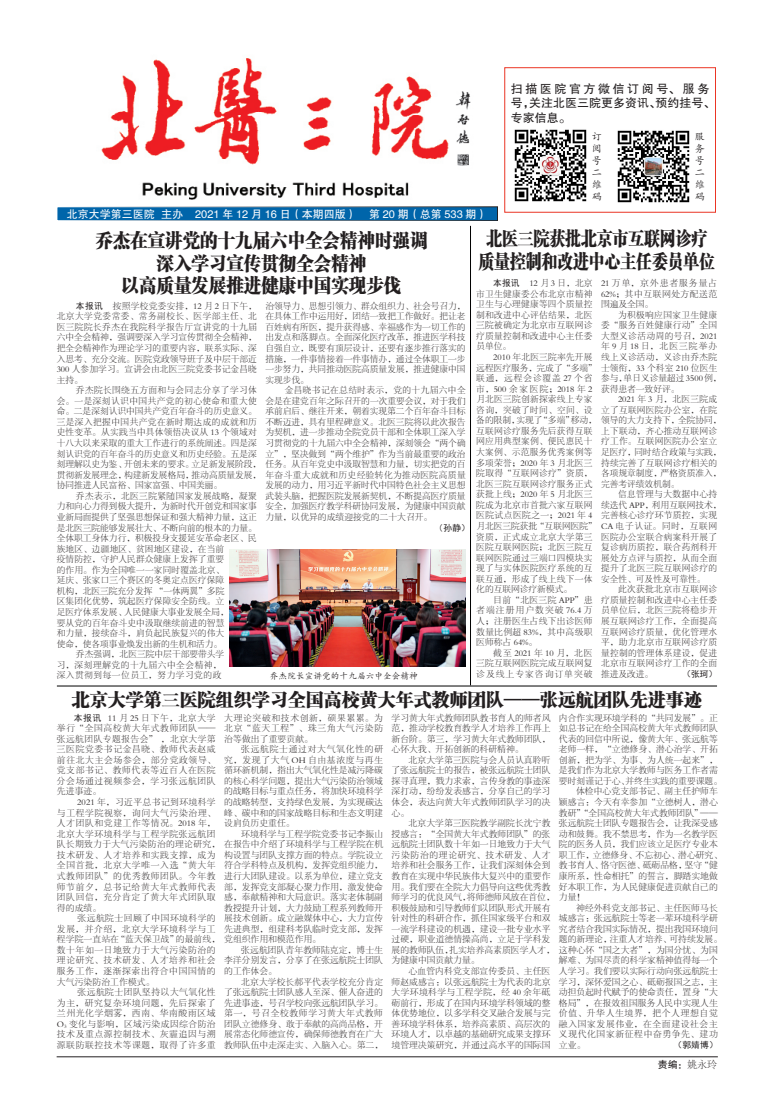
<style>
.page{position:relative;width:774px;height:1117px;background:#fff}
.page>*{position:absolute;margin:0;border:0;box-sizing:border-box;transform-origin:0 0}
.t1{font:19px "FZCSK GBK1 0";color:#231f20;scale:.92 1}
.t2{font:19px "FZCSK GBK1 0";color:#231f20;scale:.83 1}
.t3{font:18px "FZCSK GBK1 0";color:#231f20}
.t4{font:12px/14.4px "FZHTK GBK1 0";color:#231f20}
.t5{font:11px "FZHTK GBK1 0";color:#fff}
.t6{font:10px "FZKTK GBK1 0";color:#231f20}
.t7{font:10px "FZHTK GBK1 0";color:#231f20}
.t8{font:8.8px/10.6px "FZSYK GBK1 0";letter-spacing:.005em;color:#231f20;text-align:justify}
.t9{font:8.8px/10.6px "FZSYK GBK1 0";letter-spacing:.03em;color:#231f20}
.t10{font:8.8px/10.6px "FZSYK GBK1 0";letter-spacing:.07em;color:#231f20}
.t11{font:8.8px/10.6px "FZSYK GBK1 0";letter-spacing:.065em;color:#231f20}
.t12{font:8.8px/10.6px "FZSYK GBK1 0";letter-spacing:.055em;color:#231f20}
.t13{font:8.8px "Kai Ti";letter-spacing:.01em;color:#231f20}
.t14{font:8.8px "Sim Hei";letter-spacing:.005em;color:#231f20}
.s1{font-family:"Sim Hei"}
.s2{font-family:"FZSYJW GB1 0"}
</style>
<div class="page">
<img style="left:101px;top:58px;width:370px;height:142px">
<div style="left:57px;top:207px;width:440px;height:14px;background:#0065aa"></div>
<svg style="left:83px;top:206px;width:102px;height:1px"></svg>
<svg style="left:194px;top:206px;width:159px;height:1px"></svg>
<hr style="left:57px;top:1057px;width:661px;height:1px;background:#231f20">
<div style="left:504px;top:67px;width:212px;height:146px;border:1px solid #eb3524"></div>
<img style="left:514px;top:129px;width:73px;height:73px">
<img style="left:617px;top:130px;width:73px;height:73px">
<hr style="left:57px;top:686px;width:660px;height:1px;background:#000">
<hr style="left:470px;top:226px;width:1px;height:459px;background:#000">
<img style="left:230px;top:549px;width:236px;height:118px">
<p class="t5" style="left:67px;top:208px;width:422px">北京大学第三医院 主办 2021 年 12 月 16 日（本期四版） 第 20 期（总第 533 期）</p>
<p class="t4" style="left:511px;top:82px;width:206px">扫描医院官方微信订阅号、服务号，关注北医三院更多资讯、预约挂号、专家信息。</p>
<p class="t6" style="left:592px;top:131px;width:11px">订</p>
<p class="t6" style="left:592px;top:143px;width:11px">阅</p>
<p class="t6" style="left:592px;top:155px;width:11px">号</p>
<p class="t6" style="left:592px;top:167px;width:11px">二</p>
<p class="t6" style="left:592px;top:179px;width:11px">维</p>
<p class="t6" style="left:592px;top:191px;width:11px">码</p>
<p class="t6" style="left:695px;top:131px;width:11px">服</p>
<p class="t6" style="left:695px;top:143px;width:11px">务</p>
<p class="t6" style="left:695px;top:155px;width:11px">号</p>
<p class="t6" style="left:695px;top:167px;width:11px">二</p>
<p class="t6" style="left:695px;top:179px;width:11px">维</p>
<p class="t6" style="left:695px;top:191px;width:11px">码</p>
<p class="t2" style="left:486px;top:227px;width:267px">北医三院获批北京市互联网诊疗</p>
<p class="t2" style="left:478px;top:250px;width:286px">质量控制和改进中心主任委员单位</p>
<p class="t8" style="left:476px;top:278px;width:118px;text-indent:17px"><span class="s1">本报讯</span> 12 月 3 日，北京市卫生健康委公布北京市精神卫生与心理健康等四个质量控制和改进中心评估结果，北医三院被确定为北京市互联网诊疗质量控制和改进中心主任委员单位。</p>
<p class="t9" style="left:476px;top:352px;width:122px;text-indent:17px">2010 年北医三院率先开展远程医疗服务，完成了“多端”联通，远程会诊覆盖 27 个省市，500 余家医院；2018 年 2月北医三院创新探索线上专家咨询，突破了时间、空间、设备的限制，实现了“多端”移动，互联网诊疗服务先后获得互联网应用典型案例、便民惠民十大案例、示范服务优秀案例等多项荣誉；2020 年 3 月北医三院取得“互联网诊疗”资质，北医三院互联网诊疗服务正式获批上线；2020 年 5 月北医三院成为北京市首批六家互联网医院试点医院之一；2021 年 4月北医三院获批“互联网医院”资质，正式成立北京大学第三医院互联网医院；北医三院互联网医院通过三端口四模块实现了与实体医院医疗系统的互联互通，形成了线上线下一体化的互联网诊疗新模式。</p>
<p class="t8" style="left:476px;top:595px;width:118px;text-indent:17px">目前“北医三院 APP”患者端注册用户数突破 76.4 万人；注册医生占线下出诊医师数量比例超 83%，其中高级职医师称占 64%。</p>
<p class="t8" style="left:476px;top:648px;width:118px;text-indent:17px">截至 2021 年 10 月，北医三院互联网医院完成互联网复诊及线上专家咨询订单突破</p>
<p class="t1" style="left:95px;top:229px;width:362px">乔杰在宣讲党的十九届六中全会精神时强调</p>
<p class="t1" style="left:157px;top:252px;width:229px">深入学习宣传贯彻全会精神</p>
<p class="t1" style="left:122px;top:275px;width:305px">以高质量发展推进健康中国实现步伐</p>
<p class="t8" style="left:57px;top:301px;width:202px;text-indent:19px"><span class="s1">本报讯</span> 按照学校党委安排，12 月 2 日下午，北京大学党委常委、常务副校长、医学部主任、北医三院院长乔杰在我院科学报告厅宣讲党的十九届六中全会精神，强调要深入学习宣传贯彻全会精神，把全会精神作为理论学习的重要内容，联系实际、深入思考、充分交流。医院党政领导班子及中层干部近300 人参加学习。宣讲会由北医三院党委书记金昌晓主持。</p>
<p class="t8" style="left:57px;top:385px;width:206px;text-align:left;text-indent:19px">乔杰院长围绕五方面和与会同志分享了学习体会。一是深刻认识中国共产党的初心使命和重大使命。二是深刻认识中国共产党百年奋斗的历史意义。三是深入把握中国共产党在新时期达成的成就和历史性变革。从实践当中具体领悟决议从 13 个领域对十八大以来采取的重大工作进行的系统阐述。四是深刻认识党的百年奋斗的历史意义和历史经验。五是深刻理解以史为鉴、开创未来的要求。立足新发展阶段，贯彻新发展理念，构建新发展格局，推动高质量发展，协同推进人民富裕、国家富强、中国美丽。</p>
<p class="t8" style="left:57px;top:491px;width:202px;text-align:left;text-indent:19px">乔杰表示，北医三院紧随国家发展战略，凝聚力和向心力得到极大提升，为新时代开创党和国家事业新局面提供了坚强思想保证和强大精神力量，这正是北医三院能够发展壮大、不断向前的根本的力量。全体职工身体力行，积极投身支援延安革命老区、民族地区、边疆地区、贫困地区建设，在当前<br>疫情防控，守护人民群众健康上发挥了重要<br>的作用。作为全国唯一一家同时覆盖北京、<br>延庆、张家口三个赛区的冬奥定点医疗保障<br>机构，北医三院充分发挥 “一体两翼”多院<br>区集团化优势，筑起医疗保障安全防线。立<br>足医疗体系发展、人民健康大事业发展全局，<br>要从党的百年奋斗史中汲取继续前进的智慧<br>和力量，接续奋斗，肩负起民族复兴的伟大<br>使命，使各项事业焕发出新的生机和活力。</p>
<p class="t12" style="left:57px;top:649px;width:169px;text-indent:19px">乔杰强调，北医三院中层干部要带头学习，深刻理解党的十九届六中全会精神，深入贯彻到每一位员工，努力学习党的政</p>
<p class="t8" style="left:601px;top:278px;width:118px">21 万单，京外患者服务量占62%；其中互联网处方配送范围遍及全国。</p>
<p class="t9" style="left:601px;top:310px;width:122px;text-indent:17px">为积极响应国家卫生健康委“服务百姓健康行动”全国大型义诊活动周的号召，2021年 9 月 18 日，北医三院举办线上义诊活动，义诊由乔杰院士领衔，33 个科室 210 位医生参与，单日义诊量超过 3500 例，获得患者一致好评。</p>
<p class="t9" style="left:601px;top:394px;width:122px;text-indent:17px">2021 年 3 月，北医三院成立了互联网医院办公室，在院领导的大力支持下，全院协同，上下联动，齐心推动互联网诊疗工作。互联网医院办公室立足医疗，同时结合政策与实践，持续完善了互联网诊疗相关的各项规章制度，严格资质准入，完善考评绩效机制。</p>
<p class="t9" style="left:601px;top:489px;width:122px;text-indent:17px">信息管理与大数据中心持续迭代 APP，利用互联网技术，完善核心诊疗环节质控，实现<br>CA 电子认证。同时，互联网医院办公室联合病案科开展了复诊病历质控，联合药剂科开展处方点评与质控，从而全面提升了北医三院互联网诊疗的安全性、可及性及可靠性。</p>
<p class="t8" style="left:601px;top:584px;width:118px;text-indent:17px">此次获批北京市互联网诊疗质量控制和改进中心主任委员单位后，北医三院将稳步开展互联网诊疗工作，全面提高互联网诊疗质量，优化管理水平，助力北京市互联网诊疗质量控制的管理体系建设，促进北京市互联网诊疗工作的全面</p>
<p class="t8" style="left:265px;top:301px;width:202px">治领导力、思想引领力、群众组织力、社会号召力，在具体工作中运用好，团结一致把工作做好。把让老百姓病有所医，提升获得感、幸福感作为一切工作的出发点和落脚点。全面深化医疗改革，推进医学科技自强自立，既要有顶层设计，还要有逐步推行落实的措施，一件事情接着一件事情办，通过全体职工一步一步努力，共同推动医院高质量发展，推进健康中国实现步伐。</p>
<p class="t8" style="left:265px;top:385px;width:202px;text-indent:19px">金昌晓书记在总结时表示，党的十九届六中全会是在建党百年之际召开的一次重要会议，对于我们承前启后、继往开来，朝着实现第二个百年奋斗目标不断迈进，具有里程碑意义。北医三院将以此次报告为契机，进一步推动全院党员干部和全体职工深入学习贯彻党的十九届六中全会精神，深刻领会“两个确立”，坚决做到“两个维护”作为当前最重要的政治任务。从百年党史中汲取智慧和力量，切实把党的百年奋斗重大成就和历史经验转化为推动医院高质量发展的动力，用习近平新时代中国特色社会主义思想武装头脑，把握医院发展新契机，不断提高医疗质量安全，加强医疗教学科研协同发展，为健康中国贡献力量，以优异的成绩迎接党的二十大召开。</p>
<p class="t14" style="left:438px;top:523px;width:33px">(孙静）</p>
<p class="t13" style="left:270px;top:671px;width:149px">乔杰院长宣讲党的十九届六中全会精神</p>
<p class="t8" style="left:601px;top:669px;width:54px">推进及改进。</p>
<p class="t14" style="left:682px;top:669px;width:36px">（张珂）</p>
<p class="t3" style="left:72px;top:689px;width:632px">北京大学第三医院组织学习全国高校黄大年式教师团队——张远航团队先进事迹</p>
<p class="t8" style="left:57px;top:712px;width:160px;text-indent:17px"><span class="s1">本报讯</span> 11 月 25 日下午，北京大学举行“全国高校黄大年式教师团队——张远航团队专题报告会” ，北京大学第三医院党委书记金昌晓、教师代表赵威前往北大主会场参会，部分党政领导、党支部书记、教师代表等近百人在医院分会场通过视频参会，学习张远航团队先进事迹。</p>
<p class="t10" style="left:57px;top:797px;width:165px;text-indent:20px">2021 年，习近平总书记到环境科学与工程学院视察，询问大气污染治理、人才团队和党建工作等情况。2018 年，北京大学环境科学与工程学院张远航团队长期致力于大气污染防治的理论研究，技术研发、人才培养和实践支撑，成为全国首批，北京大学唯一入选“黄大年式教师团队”的优秀教师团队。今年教师节前夕，总书记给黄大年式教师代表团队回信，充分肯定了黄大年式团队取得的成绩。</p>
<p class="t11" style="left:57px;top:913px;width:165px;text-indent:21px">张远航院士回顾了中国环境科学的发展，并介绍，北京大学环境科学与工程学院一直站在“蓝天保卫战”的最前线，数十年如一日地致力于大气污染防治的理论研究、技术研发、人才培养和社会服务工作，逐渐探索出符合中国国情的大气污染防治工作模式。</p>
<p class="t8" style="left:57px;top:987px;width:160px;text-indent:21px">张远航院士团队坚持以大气氧化性为主，研究复杂环境问题，先后探索了兰州光化学烟雾，西南、华南酸雨区域O<sub>3</sub> 变化与影响，区域污染成因综合防治技术及重点源控制技术、灰霾追因与溯源联防联控技术等课题，取得了许多重</p>
<p class="t8" style="left:224px;top:712px;width:160px">大理论突破和技术创新，硕果累累。为北京“蓝天工程”、珠三角大气污染防治等做出了重要贡献。</p>
<p class="t8" style="left:224px;top:744px;width:160px;text-indent:17px">张远航院士通过对大气氧化性的研究，发现了大气 OH 自由基浓度与再生循环新机制，指出大气氧化性是减污降碳的核心科学问题，提出大气污染防治领域的战略目标与重点任务，将加快环境科学的战略转型，支持绿色发展，为实现碳达峰、碳中和的国家战略目标和生态文明建设肩负历史重任。</p>
<p class="t8" style="left:224px;top:828px;width:160px;text-indent:17px">环境科学与工程学院党委书记李振山在报告中介绍了环境科学与工程学院在机构设置与团队支撑方面的特点。学院设立符合学科特点及机构，发挥党组织能力，进行大团队建设。以系为单位，建立党支部，发挥党支部凝心聚力作用，激发使命感，奉献精神和大局意识。落实老体制副教授提升计划，大力鼓励工程系列教师开展技术创新。成立融媒体中心，大力宣传先进典型，组建科考队临时党支部，发挥党组织作用和模范作用。</p>
<p class="t8" style="left:224px;top:945px;width:160px;text-indent:17px">张远航团队青年教师陆克定，博士生李洋分别发言，分享了在张远航院士团队的工作体会。</p>
<p class="t8" style="left:224px;top:976px;width:160px;text-indent:17px">北京大学校长郝平代表学校充分肯定了张远航院士团队感人至深、催人奋进的先进事迹，号召学校向张远航团队学习。第一，号召全校教师学习黄大年式教师团队立德修身、敢于奉献的高尚品格，开展常态化师德宣传，确保师德教育在广大教师队伍中走深走实、入脑入心。第二，</p>
<p class="t8" style="left:392px;top:712px;width:160px">学习黄大年式教师团队教书育人的师者风范，推动学校教育教学人才培养工作再上新台阶。第三，学习黄大年式教师团队，心怀大我、开拓创新的科研精神。</p>
<p class="t8" style="left:392px;top:755px;width:160px;text-indent:17px">北京大学第三医院与会人员认真聆听了张远航院士的报告，被张远航院士团队探寻真理，戮力求索，言传身教的事迹深深打动，纷纷发表感言，分享自己的学习体会，表达向黄大年式教师团队学习的决心。</p>
<p class="t8" style="left:392px;top:818px;width:165px;text-align:left;text-indent:17px">北京大学第三医院教学副院长沈宁教授感言：“全国黄大年式教师团队”的张远航院士团队数十年如一日地致力于大气污染防治的理论研究、技术研发、人才培养和社会服务工作，让我们深刻体会到教育在实现中华民族伟大复兴中的重要作用。我们要在全院大力倡导向这些优秀教师学习的优良风气，将师德师风放在首位，积极鼓励和引导教师们以团队形式开展有针对性的科研合作，抓住国家级平台和双一流学科建设的机遇，建设一批专业水平过硬，职业道德情操高尚，立足于学科发展的教师队伍，扎实培养高素质医学人才，为健康中国贡献力量。</p>
<p class="t8" style="left:392px;top:966px;width:160px;text-indent:17px">心血管内科党支部宣传委员、主任医师赵威感言：以张远航院士为代表的北京大学环境科学与工程学院，经 40 余年砥砺前行，形成了在国内环境学科领域的整体优势地位，以多学科交叉融合发展与完善环境学科体系，培养高素质、高层次的环境人才，以卓越的基础研究成果支撑环境管理决策研究，并通过高水平的国际国</p>
<p class="t8" style="left:559px;top:712px;width:165px;text-align:left">内合作实现环境学科的“共同发展”。正如总书记在给全国高校黄大年式教师团队代表的回信中所说，像黄大年、张远航等老师一样，“立德修身、潜心治学、开拓创新，把为学、为事、为人统一起来”，是我们作为北京大学教师与医务工作者需要时刻谨记于心、并终生实践的重要课题。</p>
<p class="t8" style="left:559px;top:786px;width:165px;text-align:left;text-indent:17px">体检中心党支部书记、副主任护师车颖感言：今天有幸参加“立德树人，潜心教研”“全国高校黄大年式教师团队”——张远航院士团队专题报告会，让我深受感动和鼓舞。我不禁思考，作为一名教学医院的医务人员，我们应该立足医疗专业本职工作，立德修身、不忘初心、潜心研究、教书育人、恪守医德、砥砺品格，坚守“健康所系，性命相托”的誓言，脚踏实地做好本职工作，为人民健康促进贡献自己的力量！</p>
<p class="t8" style="left:559px;top:902px;width:165px;text-align:left;text-indent:17px">神经外科党支部书记、主任医师马长城感言：张远航院士等老一辈环境科学研究者结合我国实际情况，提出我国环境问题的新理论，注重人才培养、可持续发展。这种心怀“国之大者”，为国分忧、为国解难、为国尽责的科学家精神值得每一个人学习。我们要以实际行动向张远航院士学习，深怀爱国之心、砥砺报国之志，主动担负起时代赋予的使命责任，置身“大格局”，在报效祖国服务人民中实现人生价值、升华人生境界，把个人理想自觉融入国家发展伟业，在全面建设社会主义现代化国家新征程中奋勇争先、建功立业。</p>
<p class="t14" style="left:673px;top:1040px;width:46px">（郭婧博）</p>
<p class="t7" style="left:658px;top:1059px;width:61px">责编：<span class="s2">姚永玲</span></p>
</div>
